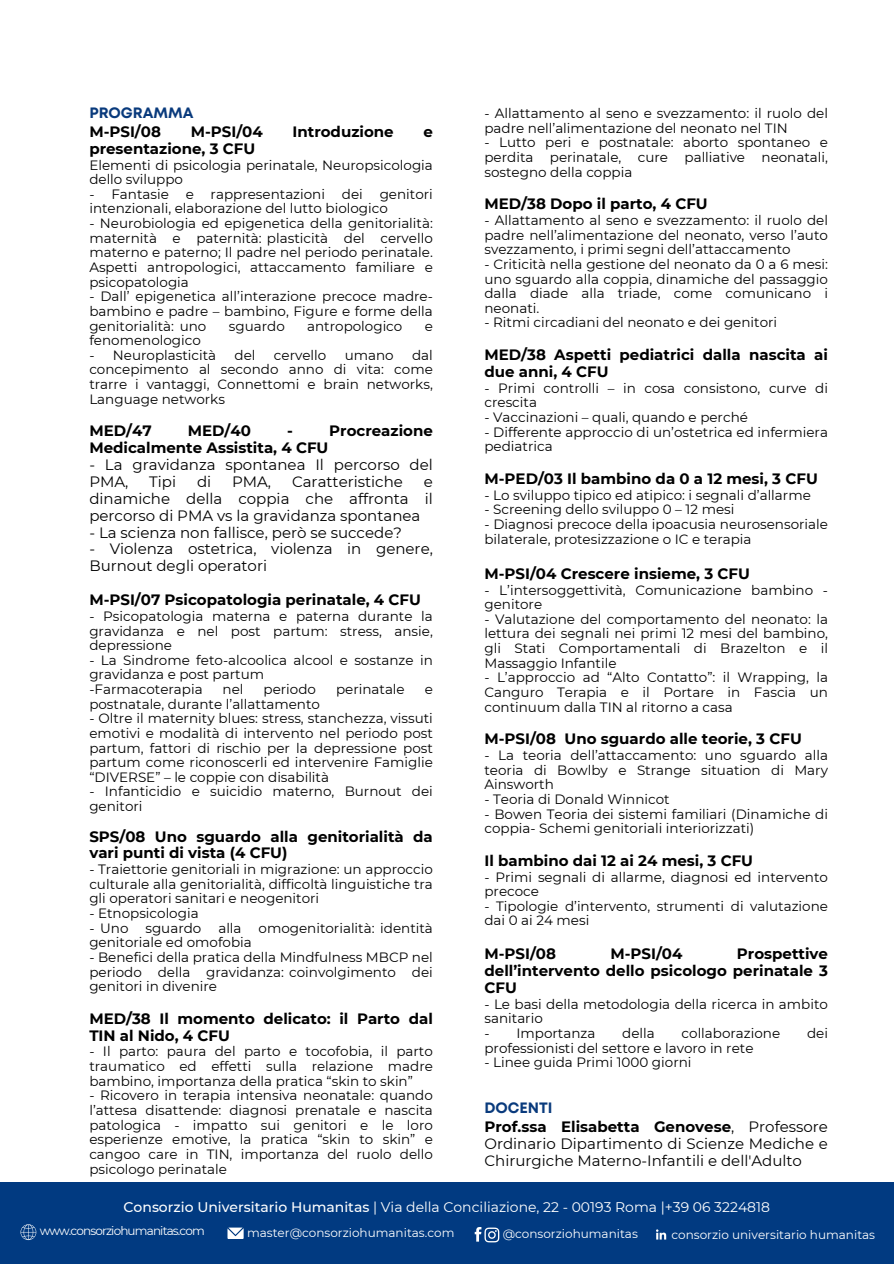
<style>
.page{position:relative;width:894px;height:1264px;background:#fff}
.page>*{position:absolute;margin:0;border:0;box-sizing:border-box;transform-origin:0 0}
.t1{font:700 15px/16.8px "Montserrat";color:#000}
.t2{font:15px/16.8px "Montserrat";color:#000}
.t3{font:700 15px "Mont";color:#093a7c}
.t4{font:13.95px "Montserrat";color:#fff}
.t5{font:13.5px/14.7px "Montserrat";color:#000;text-align:justify}
.t6{font:12px "Montserrat";color:#fff}
.t7{font:12px "Montserrat";letter-spacing:-.07em;color:#fff}
.s1{font-weight:700}
.s2{font-weight:500}
</style>
<div class="page">
<div style="left:0;top:1182px;width:893px;height:81px;background:#013a81"></div>
<svg style="left:21px;top:1224px;width:15px;height:15px"></svg>
<svg style="left:654px;top:1227px;width:14px;height:14px"></svg>
<svg style="left:655px;top:1229px;width:11px;height:10px"></svg>
<svg style="left:227px;top:1227px;width:16px;height:11px"></svg>
<svg style="left:474px;top:1227px;width:25px;height:15px"></svg>
<h2 class="t3" style="left:89px;top:107px;width:106px">PROGRAMMA</h2>
<h2 class="t1" style="left:89px;top:123px;width:73px">M-PSI/08</h2>
<h2 class="t1" style="left:191px;top:123px;width:73px">M-PSI/04</h2>
<h2 class="t1" style="left:292px;top:123px;width:103px">Introduzione</h2>
<h2 class="t1" style="left:423px;top:123px;width:11px">e</h2>
<h2 class="t1" style="left:89px;top:140px;width:167px">presentazione, 3 CFU</h2>
<h2 class="t5" style="left:89px;top:157px;width:345px">Elementi di psicologia perinatale, Neuropsicologia dello sviluppo</h2>
<h2 class="t5" style="left:89px;top:187px;width:345px">- Fantasie e rappresentazioni dei genitori intenzionali, elaborazione del lutto biologico</h2>
<h2 class="t5" style="left:89px;top:216px;width:345px">- Neurobiologia ed epigenetica della genitorialità: maternità e paternità: plasticità del cervello materno e paterno; Il padre nel periodo perinatale.<br>Aspetti antropologici, attaccamento familiare e psicopatologia</h2>
<h2 class="t5" style="left:89px;top:289px;width:345px">- Dall’ epigenetica all’interazione precoce madre&shy;bambino e padre – bambino, Figure e forme della genitorialità: uno</h2>
<h2 class="t5" style="left:229px;top:318px;width:57px">sguardo</h2>
<h2 class="t5" style="left:307px;top:318px;width:97px">antropologico</h2>
<h2 class="t5" style="left:424px;top:318px;width:10px">e</h2>
<h2 class="t5" style="left:89px;top:333px;width:113px">fenomenologico</h2>
<h2 class="t5" style="left:89px;top:347px;width:128px">- Neuroplasticità</h2>
<h2 class="t5" style="left:234px;top:347px;width:22px">del</h2>
<h2 class="t5" style="left:274px;top:347px;width:54px">cervello</h2>
<h2 class="t5" style="left:344px;top:347px;width:50px">umano</h2>
<h2 class="t5" style="left:89px;top:347px;width:345px;text-indent:323px">dal concepimento al secondo anno di vita: come trarre i vantaggi, Connettomi e brain networks, Language networks</h2>
<h2 class="t1" style="left:89px;top:422px;width:64px">MED/47</h2>
<h2 class="t1" style="left:188px;top:422px;width:65px">MED/40</h2>
<h2 class="t1" style="left:287px;top:422px;width:7px">-</h2>
<h2 class="t1" style="left:329px;top:422px;width:105px">Procreazione</h2>
<h2 class="t1" style="left:89px;top:439px;width:240px">Medicalmente Assistita, 4 CFU</h2>
<h2 class="t2" style="left:89px;top:456px;width:345px">- La gravidanza spontanea Il percorso del<br>PMA,</h2>
<h2 class="t2" style="left:149px;top:473px;width:28px">Tipi</h2>
<h2 class="t2" style="left:197px;top:473px;width:16px">di</h2>
<h2 class="t2" style="left:232px;top:473px;width:41px">PMA,</h2>
<h2 class="t2" style="left:292px;top:473px;width:112px">Caratteristiche</h2>
<h2 class="t2" style="left:89px;top:473px;width:345px;text-align:justify;text-indent:334px">e dinamiche della coppia che affronta il percorso di PMA vs la gravidanza spontanea</h2>
<h2 class="t2" style="left:89px;top:524px;width:314px">- La scienza non fallisce, però se succede?</h2>
<h2 class="t2" style="left:89px;top:540px;width:345px">- Violenza ostetrica, violenza in genere,<br>Burnout degli operatori</h2>
<h3 class="t1" style="left:89px;top:591px;width:333px">M-PSI/07 Psicopatologia perinatale, 4 CFU</h3>
<h3 class="t5" style="left:89px;top:608px;width:345px">- Psicopatologia materna e paterna durante la gravidanza e nel post partum: stress, ansie, depressione</h3>
<h3 class="t5" style="left:89px;top:652px;width:345px;text-align:left">- La Sindrome feto-alcoolica alcool e sostanze in gravidanza e post partum<br>-Farmacoterapia</h3>
<h3 class="t5" style="left:222px;top:682px;width:22px">nel</h3>
<h3 class="t5" style="left:263px;top:682px;width:54px">periodo</h3>
<h3 class="t5" style="left:336px;top:682px;width:70px">perinatale</h3>
<h3 class="t5" style="left:424px;top:682px;width:10px">e</h3>
<h3 class="t5" style="left:89px;top:696px;width:232px">postnatale, durante l’allattamento</h3>
<h3 class="t5" style="left:89px;top:711px;width:345px">- Oltre il maternity blues: stress, stanchezza, vissuti emotivi e modalità di intervento nel periodo post partum, fattori di rischio per la depressione post partum come riconoscerli ed intervenire Famiglie “DIVERSE” – le coppie con disabilità</h3>
<h3 class="t5" style="left:89px;top:784px;width:345px">- Infanticidio e suicidio materno, Burnout dei genitori</h3>
<h2 class="t1" style="left:89px;top:827px;width:345px">SPS/08 Uno sguardo alla genitorialità da vari punti di vista (4 CFU)</h2>
<h2 class="t5" style="left:89px;top:862px;width:345px">- Traiettorie genitoriali in migrazione: un approccio culturale alla genitorialità, difficoltà linguistiche tra gli operatori sanitari e neogenitori</h2>
<h2 class="t5" style="left:89px;top:905px;width:111px">- Etnopsicologia</h2>
<h2 class="t5" style="left:89px;top:920px;width:41px">- Uno</h2>
<h2 class="t5" style="left:145px;top:920px;width:57px">sguardo</h2>
<h2 class="t5" style="left:218px;top:920px;width:25px">alla</h2>
<h2 class="t5" style="left:258px;top:920px;width:176px">omogenitorialità: identità</h2>
<h2 class="t5" style="left:89px;top:935px;width:164px">genitoriale ed omofobia</h2>
<h2 class="t5" style="left:89px;top:949px;width:345px">- Benefici della pratica della Mindfulness MBCP nel periodo della gravidanza: coinvolgimento dei genitori in divenire</h2>
<h3 class="t1" style="left:89px;top:1010px;width:345px">MED/38 Il momento delicato: il Parto dal<br>TIN al Nido, 4 CFU</h3>
<h3 class="t5" style="left:89px;top:1044px;width:345px">- Il parto: paura del parto e tocofobia, il parto traumatico ed effetti sulla relazione madre bambino, importanza della pratica “skin to skin”</h3>
<h3 class="t5" style="left:89px;top:1088px;width:345px">- Ricovero in terapia intensiva neonatale: quando l’attesa disattende: diagnosi prenatale e nascita patologica - impatto sui genitori e le loro esperienze emotive, la pratica “skin to skin” e cangoo care in TIN, importanza del ruolo dello psicologo perinatale</h3>
<h2 class="t5" style="left:484px;top:106px;width:345px">- Allattamento al seno e svezzamento: il ruolo del padre nell’alimentazione del neonato nel TIN</h2>
<h2 class="t5" style="left:484px;top:135px;width:345px">- Lutto peri e postnatale: aborto spontaneo e perdita perinatale, cure palliative neonatali, sostegno della coppia</h2>
<h2 class="t1" style="left:484px;top:195px;width:225px">MED/38 Dopo il parto, 4 CFU</h2>
<h2 class="t5" style="left:484px;top:213px;width:345px">- Allattamento al seno e svezzamento: il ruolo del padre nell’alimentazione del neonato, verso l’auto svezzamento, i primi segni dell’attaccamento</h2>
<h2 class="t5" style="left:484px;top:257px;width:345px">- Criticità nella gestione del neonato da 0 a 6 mesi: uno sguardo alla coppia, dinamiche del passaggio dalla diade alla triade, come comunicano i neonati.</h2>
<h2 class="t5" style="left:484px;top:315px;width:294px">- Ritmi circadiani del neonato e dei genitori</h2>
<h2 class="t1" style="left:484px;top:346px;width:345px">MED/38 Aspetti pediatrici dalla nascita ai due anni, 4 CFU</h2>
<h2 class="t5" style="left:484px;top:380px;width:345px">- Primi controlli – in cosa consistono, curve di crescita</h2>
<h2 class="t5" style="left:484px;top:410px;width:265px">- Vaccinazioni – quali, quando e perché</h2>
<h2 class="t5" style="left:484px;top:424px;width:345px">- Differente approccio di un’ostetrica ed infermiera pediatrica</h2>
<h1 class="t1" style="left:484px;top:470px;width:335px">M-PED/03 Il bambino da 0 a 12 mesi, 3 CFU</h1>
<h1 class="t5" style="left:484px;top:487px;width:328px">- Lo sviluppo tipico ed atipico: i segnali d’allarme</h1>
<h1 class="t5" style="left:484px;top:502px;width:251px">- Screening dello sviluppo 0 – 12 mesi</h1>
<h1 class="t5" style="left:484px;top:516px;width:345px">- Diagnosi precoce della ipoacusia neurosensoriale bilaterale, protesizzazione o IC e terapia</h1>
<h2 class="t1" style="left:484px;top:565px;width:267px">M-PSI/04 Crescere insieme, 3 CFU</h2>
<h2 class="t5" style="left:484px;top:582px;width:345px">- L’intersoggettività, Comunicazione bambino - genitore</h2>
<h2 class="t5" style="left:484px;top:611px;width:345px">- Valutazione del comportamento del neonato: la lettura dei segnali nei primi 12 mesi del bambino, gli Stati Comportamentali di Brazelton e il Massaggio Infantile</h2>
<h2 class="t5" style="left:484px;top:670px;width:345px">- L’approccio ad “Alto Contatto”: il Wrapping, la Canguro Terapia e il Portare in Fascia un continuum dalla TIN al ritorno a casa</h2>
<p class="t1" style="left:484px;top:730px;width:319px">M-PSI/08 Uno sguardo alle teorie, 3 CFU</p>
<p class="t5" style="left:484px;top:747px;width:345px">- La teoria dell’attaccamento: uno sguardo alla teoria di Bowlby e Strange situation di Mary Ainsworth</p>
<p class="t5" style="left:484px;top:791px;width:187px">- Teoria di Donald Winnicot</p>
<p class="t5" style="left:484px;top:806px;width:345px">- Bowen Teoria dei sistemi familiari (Dinamiche di coppia- Schemi genitoriali interiorizzati)</p>
<h2 class="t1" style="left:484px;top:852px;width:270px">Il bambino dai 12 ai 24 mesi, 3 CFU</h2>
<h2 class="t5" style="left:484px;top:869px;width:345px">- Primi segnali di allarme, diagnosi ed intervento precoce</h2>
<h2 class="t5" style="left:484px;top:898px;width:345px">- Tipologie d’intervento, strumenti di valutazione dai 0 ai 24 mesi</h2>
<p class="t1" style="left:484px;top:945px;width:73px">M-PSI/08</p>
<p class="t1" style="left:610px;top:945px;width:73px">M-PSI/04</p>
<p class="t1" style="left:484px;top:945px;width:345px;text-align:justify;text-indent:252px">Prospettive dell’intervento dello psicologo perinatale 3<br>CFU</p>
<p class="t5" style="left:484px;top:996px;width:345px">- Le basi della metodologia della ricerca in ambito sanitario</p>
<p class="t5" style="left:484px;top:1025px;width:112px">- Importanza</p>
<p class="t5" style="left:622px;top:1025px;width:34px">della</p>
<p class="t5" style="left:681px;top:1025px;width:100px">collaborazione</p>
<p class="t5" style="left:806px;top:1025px;width:22px">dei</p>
<p class="t5" style="left:484px;top:1040px;width:270px">professionisti del settore e lavoro in rete</p>
<p class="t5" style="left:484px;top:1055px;width:208px">- Linee guida Primi 1000 giorni</p>
<p class="t3" style="left:484px;top:1102px;width:70px">DOCENTI</p>
<p class="t2" style="left:484px;top:1118px;width:345px;text-align:justify"><span class="s1">Prof.ssa Elisabetta Genovese</span>, Professore Ordinario Dipartimento di Scienze Mediche e Chirurgiche Materno-Infantili e dell'Adulto</p>
<h2 class="t4" style="left:123px;top:1198px;width:647px"><span class="s2">Consorzio Universitario Humanitas</span> | Via della Conciliazione, 22 - 00193 Roma |+39 06 3224818</h2>
<h1 class="t7" style="left:40px;top:1223px;width:167px">www.consorziohumanitas.com</h1>
<h3 class="t6" style="left:247px;top:1225px;width:209px">master@consorziohumanitas.com</h3>
<h2 class="t6" style="left:502px;top:1226px;width:137px">@consorziohumanitas</h2>
<h2 class="t6" style="left:671px;top:1226px;width:205px">consorzio universitario humanitas</h2>
</div>
